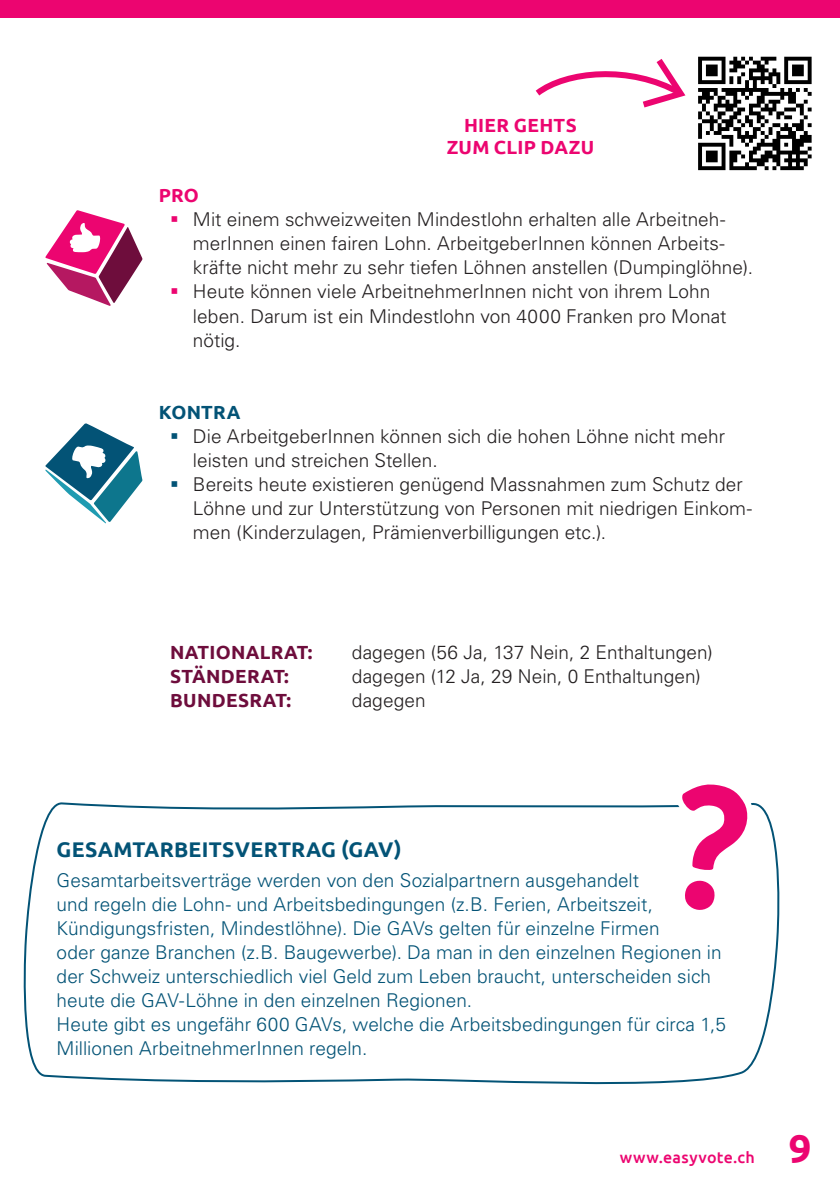
<style>
.page{position:relative;width:840px;height:1191px;background:#fff}
.page>*{position:absolute;margin:0;border:0;box-sizing:border-box;transform-origin:0 0}
.t1{font:700 40px "Ubuntu";color:#ec0570}
.t2{font:700 21.2px "Ubuntu";letter-spacing:.01em;color:#035376}
.t3{font:300 19px/24px "Univers LT Std";color:#231f20}
.t4{font:300 19px/24px "Univers LT Std";color:#035376}
.t5{font:700 19px "Ubuntu";letter-spacing:.015em;color:#6e0d3c}
.t6{font:700 19px/22.8px "Ubuntu";letter-spacing:.015em;color:#ec0570;text-align:center}
.t7{font:700 19px "Ubuntu";letter-spacing:.01em;color:#035376}
.t8{font:500 16px "Ubuntu";letter-spacing:.02em;color:#ec0570}
.s1{color:#ec0570}
.s2{color:#035376}
</style>
<div class="page">
<div style="left:0;top:0;width:839px;height:18px;background:#ec0570"></div>
<svg style="left:45px;top:423px;width:97px;height:100px"></svg>
<svg style="left:45px;top:210px;width:97px;height:96px"></svg>
<svg style="left:698px;top:57px;width:113px;height:113px"></svg>
<svg style="left:23px;top:802px;width:757px;height:283px"></svg>
<svg style="left:673px;top:784px;width:86px;height:136px"></svg>
<svg style="left:535px;top:59px;width:151px;height:49px"></svg>
<p class="t6" style="left:446px;top:113px;width:149px">HIER GEHTS<br>ZUM CLIP DAZU</p>
<p class="t6" style="left:159px;top:184px;width:42px">PRO</p>
<p class="t3" style="left:193px;top:208px;width:561px;text-indent:-23px"><span class="s1">▪</span> Mit einem schweizweiten Mindestlohn erhalten alle Arbeitneh&shy;merInnen einen fairen Lohn. ArbeitgeberInnen können Arbeits&shy;kräfte nicht mehr zu sehr tiefen Löhnen anstellen (Dumpinglöhne).</p>
<p class="t3" style="left:193px;top:280px;width:535px;text-indent:-23px"><span class="s1">▪</span> Heute können viele ArbeitnehmerInnen nicht von ihrem Lohn leben. Darum ist ein Mindestlohn von 4000 Franken pro Monat nötig.</p>
<p class="t7" style="left:159px;top:400px;width:83px">KONTRA</p>
<p class="t3" style="left:193px;top:424px;width:533px;text-indent:-23px"><span class="s2">▪</span> Die ArbeitgeberInnen können sich die hohen Löhne nicht mehr leisten und streichen Stellen.</p>
<p class="t3" style="left:193px;top:472px;width:560px;text-indent:-23px"><span class="s2">▪</span> Bereits heute existieren genügend Massnahmen zum Schutz der<br>Löhne und zur Unterstützung von Personen mit niedrigen Einkom&shy;men (Kinderzulagen, Prämienverbilligungen etc.).</p>
<p class="t5" style="left:170px;top:640px;width:144px">NATIONALRAT:</p>
<p class="t3" style="left:351px;top:640px;width:362px">dagegen (56 Ja, 137 Nein, 2 Enthaltungen)</p>
<p class="t5" style="left:170px;top:664px;width:120px">STÄNDERAT:</p>
<p class="t3" style="left:351px;top:664px;width:350px">dagegen (12 Ja, 29 Nein, 0 Enthaltungen)</p>
<p class="t5" style="left:170px;top:688px;width:122px">BUNDESRAT:</p>
<p class="t3" style="left:351px;top:688px;width:75px">dagegen</p>
<p class="t2" style="left:57px;top:836px;width:346px">GESAMTARBEITSVERTRAG (GAV)</p>
<p class="t4" style="left:57px;top:867px;width:670px">Gesamtarbeitsverträge werden von den Sozialpartnern ausgehandelt<br>und regeln die Lohn- und Arbeitsbedingungen (z.B. Ferien, Arbeitszeit, Kündigungsfristen, Mindestlöhne). Die GAVs gelten für einzelne Firmen<br>oder ganze Branchen (z.B. Baugewerbe). Da man in den einzelnen Regionen in der Schweiz unterschiedlich viel Geld zum Leben braucht, unterscheiden sich heute die GAV-Löhne in den einzelnen Regionen.<br>Heute gibt es ungefähr 600 GAVs, welche die Arbeitsbedingungen für circa 1,5<br>Millionen ArbeitnehmerInnen regeln.</p>
<p class="t8" style="left:619px;top:1147px;width:136px">www.easyvote.ch</p>
<h1 class="t1" style="left:788px;top:1124px;width:24px">9</h1>
</div>
